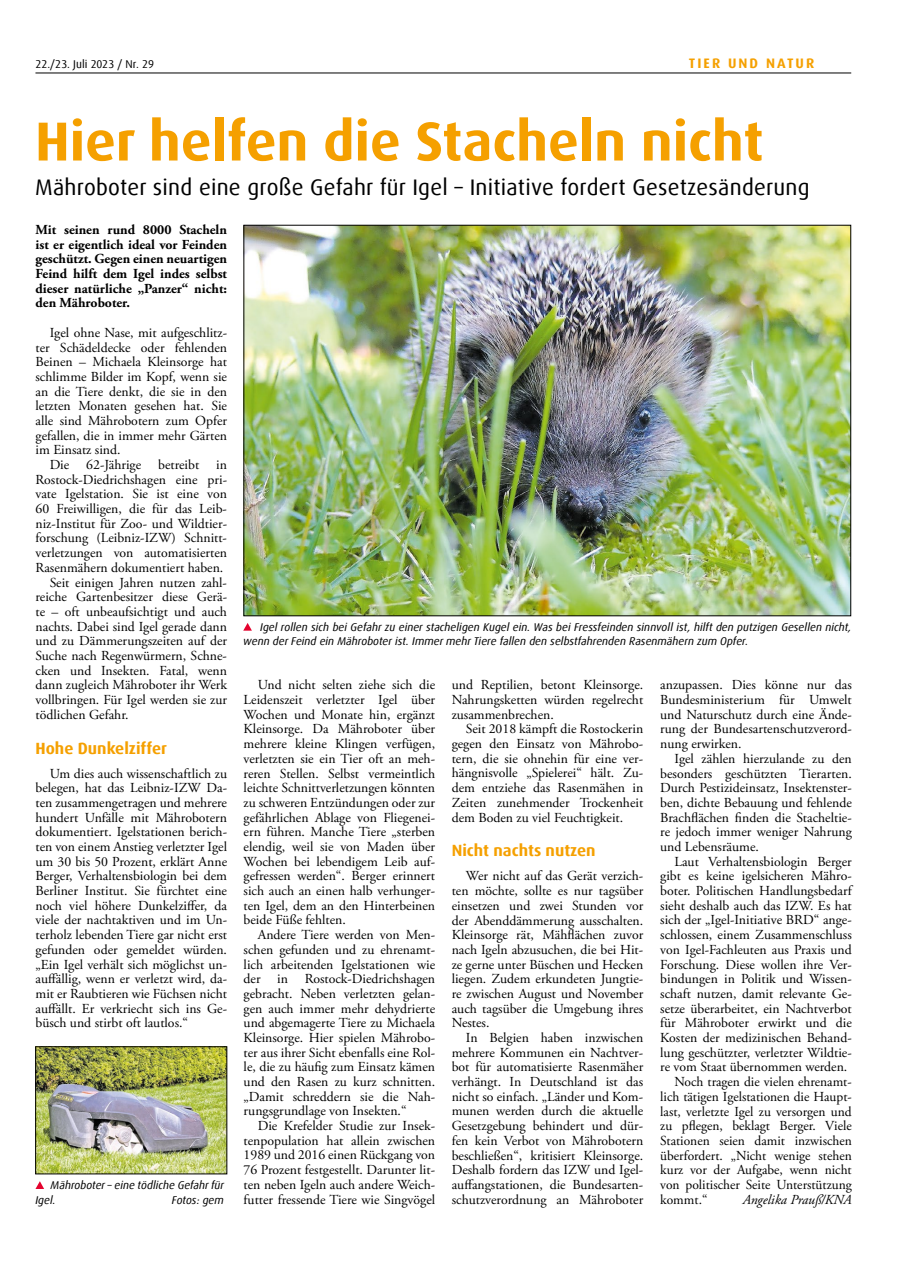
<style>
.page{position:relative;width:908px;height:1276px;background:#fff}
.page>*{position:absolute;margin:0;border:0;box-sizing:border-box;transform-origin:0 0}
.t1{font:700 55px "Dax Offc Pro";color:#f5a000}
.t2{font:22.5px "Dax Offc Pro";letter-spacing:.01em;color:#000}
.t3{font:700 16.25px "Dax Offc Pro";color:#f5a000}
.t4{font:13.75px/14.6px "Adobe Garamond Pro";color:#000;text-align:justify}
.t5{font:700 13.75px/14.6px "Adobe Garamond Pro";color:#000;text-align:justify}
.t6{font:italic 13.75px "Adobe Garamond Pro";color:#000}
.t7{font:700 13.75px "Dax Offc Pro";letter-spacing:.15em;color:#f5a000}
.t8{font:italic 11.25px/14.8px "Dax Offc Pro";color:#000}
.t9{font:11.25px "Dax Offc Pro";letter-spacing:.005em;color:#000}
</style>
<div class="page">
<hr style="left:35px;top:73px;width:815px;height:1px;background:#000">
<img style="left:245px;top:227px;width:603px;height:387px">
<svg style="left:243px;top:623px;width:9px;height:7px"></svg>
<img style="left:37px;top:1048px;width:188px;height:124px">
<div style="left:35px;top:1046px;width:192px;height:128px;border:1px solid #000"></div>
<svg style="left:35px;top:1181px;width:9px;height:8px"></svg>
<p class="t9" style="left:35px;top:56px;width:120px">22./23. Juli 2023 / Nr. 29</p>
<p class="t7" style="left:688px;top:54px;width:127px">TIER UND NATUR</p>
<h1 class="t1" style="left:35px;top:106px;width:729px">Hier helfen die Stacheln nicht</h1>
<h2 class="t2" style="left:35px;top:173px;width:775px">Mähroboter sind eine große Gefahr für Igel – Initiative fordert Gesetzesänderung</h2>
<p class="t5" style="left:36px;top:222px;width:193px">Mit seinen rund 8000 Stacheln ist er eigentlich ideal vor Feinden geschützt. Gegen einen neuartigen Feind hilft dem Igel indes selbst dieser natürliche „Panzer“ nicht: den Mähroboter.</p>
<p class="t4" style="left:36px;top:326px;width:193px;text-indent:14px">Igel ohne Nase, mit aufgeschlitz&shy;ter Schädeldecke oder fehlenden Beinen – Michaela Kleinsorge hat schlimme Bilder im Kopf, wenn sie an die Tiere denkt, die sie in den letzten Monaten gesehen hat. Sie alle sind Mährobotern zum Opfer gefallen, die in immer mehr Gärten im Einsatz sind.</p>
<p class="t4" style="left:50px;top:458px;width:179px">Die 62-Jährige betreibt in</p>
<p class="t4" style="left:36px;top:472px;width:193px">Rostock-Diedrichshagen eine pri-</p>
<p class="t4" style="left:36px;top:487px;width:193px">vate Igelstation. Sie ist eine von</p>
<p class="t4" style="left:36px;top:502px;width:193px">60 Freiwilligen, die für das Leib-</p>
<p class="t4" style="left:36px;top:516px;width:193px">niz-Institut für Zoo- und Wildtier-</p>
<p class="t4" style="left:36px;top:531px;width:193px">forschung (Leibniz-IZW) Schnitt-</p>
<p class="t4" style="left:36px;top:546px;width:193px">verletzungen von automatisierten</p>
<p class="t4" style="left:36px;top:560px;width:189px">Rasenmähern dokumentiert haben.</p>
<p class="t4" style="left:50px;top:575px;width:179px">Seit einigen Jahren nutzen zahl-</p>
<p class="t4" style="left:36px;top:590px;width:193px">reiche Gartenbesitzer diese Gerä-</p>
<p class="t4" style="left:36px;top:605px;width:193px">te – oft unbeaufsichtigt und auch</p>
<p class="t4" style="left:36px;top:619px;width:193px">nachts. Dabei sind Igel gerade dann</p>
<p class="t4" style="left:36px;top:634px;width:193px">und zu Dämmerungszeiten auf der</p>
<p class="t4" style="left:36px;top:649px;width:193px">Suche nach Regenwürmern, Schne-</p>
<p class="t4" style="left:36px;top:663px;width:193px">cken und Insekten. Fatal, wenn</p>
<p class="t4" style="left:36px;top:678px;width:193px">dann zugleich Mähroboter ihr Werk</p>
<p class="t4" style="left:36px;top:693px;width:193px">vollbringen. Für Igel werden sie zur</p>
<p class="t4" style="left:36px;top:707px;width:94px">tödlichen Gefahr.</p>
<p class="t3" style="left:36px;top:737px;width:133px">Hohe Dunkelziffer</p>
<p class="t4" style="left:36px;top:766px;width:193px;text-indent:14px">Um dies auch wissenschaftlich zu belegen, hat das Leibniz-IZW Da&shy;ten zusammengetragen und mehrere hundert Unfälle mit Mährobotern dokumentiert. Igelstationen berich&shy;ten von einem Anstieg verletzter Igel um 30 bis 50 Prozent, erklärt Anne Berger, Verhaltensbiologin bei dem Berliner Institut. Sie fürchtet eine noch viel höhere Dunkelziffer, da viele der nachtaktiven und im Un&shy;terholz lebenden Tiere gar nicht erst gefunden oder gemeldet würden. „Ein Igel verhält sich möglichst un&shy;auffällig, wenn er verletzt wird, da&shy;mit er Raubtieren wie Füchsen nicht auffällt. Er verkriecht sich ins Ge&shy;büsch und stirbt oft lautlos.“</p>
<p class="t8" style="left:35px;top:1177px;width:190px;text-indent:15px">Mähroboter – eine tödliche Gefahr für<br>Igel.</p>
<p class="t8" style="left:172px;top:1192px;width:54px">Fotos: gem</p>
<p class="t8" style="left:243px;top:619px;width:609px;text-indent:17px">Igel rollen sich bei Gefahr zu einer stacheligen Kugel ein. Was bei Fressfeinden sinnvoll ist, hilft den putzigen Gesellen nicht, wenn der Feind ein Mähroboter ist. Immer mehr Tiere fallen den selbstfahrenden Rasenmähern zum Opfer.</p>
<p class="t4" style="left:243px;top:678px;width:193px;text-indent:14px">Und nicht selten ziehe sich die Leidenszeit verletzter Igel über Wochen und Monate hin, ergänzt Kleinsorge. Da Mähroboter über mehrere kleine Klingen verfügen, verletzten sie ein Tier oft an meh&shy;reren Stellen. Selbst vermeintlich leichte Schnittverletzungen könnten zu schweren Entzündungen oder zur gefährlichen Ablage von Fliegenei&shy;ern führen. Manche Tiere „sterben elendig, weil sie von Maden über Wochen bei lebendigem Leib auf&shy;gefressen werden“. Berger erinnert sich auch an einen halb verhunger&shy;ten Igel, dem an den Hinterbeinen beide Füße fehlten.</p>
<p class="t4" style="left:243px;top:928px;width:193px;text-indent:14px">Andere Tiere werden von Men&shy;schen gefunden und zu ehrenamt&shy;lich arbeitenden Igelstationen wie der in Rostock-Diedrichshagen gebracht. Neben verletzten gelan&shy;gen auch immer mehr dehydrierte und abgemagerte Tiere zu Michaela Kleinsorge. Hier spielen Mährobo&shy;ter aus ihrer Sicht ebenfalls eine Rol&shy;le, die zu häufig zum Einsatz kämen und den Rasen zu kurz schnitten. „Damit schreddern sie die Nah&shy;rungsgrundlage von Insekten.“</p>
<p class="t4" style="left:243px;top:1119px;width:193px;text-indent:14px">Die Krefelder Studie zur Insek&shy;tenpopulation hat allein zwischen 1989 und 2016 einen Rückgang von 76 Prozent festgestellt. Darunter lit&shy;ten neben Igeln auch andere Weich&shy;futter fressende Tiere wie Singvögel</p>
<p class="t4" style="left:451px;top:678px;width:193px">und Reptilien, betont Kleinsorge.<br>Nahrungsketten würden regelrecht zusammenbrechen.</p>
<p class="t4" style="left:451px;top:722px;width:193px;text-indent:14px">Seit 2018 kämpft die Rostockerin gegen den Einsatz von Mährobo&shy;tern, die sie ohnehin für eine ver&shy;hängnisvolle „Spielerei“ hält. Zu&shy;dem entziehe das Rasenmähen in Zeiten zunehmender Trockenheit dem Boden zu viel Feuchtigkeit.</p>
<p class="t3" style="left:451px;top:840px;width:145px">Nicht nachts nutzen</p>
<p class="t4" style="left:451px;top:869px;width:193px;text-indent:14px">Wer nicht auf das Gerät verzich&shy;ten möchte, sollte es nur tagsüber einsetzen und zwei Stunden vor der Abenddämmerung ausschalten.<br>Kleinsorge rät, Mähflächen zuvor nach Igeln abzusuchen, die bei Hit&shy;ze gerne unter Büschen und Hecken liegen. Zudem erkundeten Jungtie&shy;re zwischen August und November auch tagsüber die Umgebung ihres Nestes.</p>
<p class="t4" style="left:451px;top:1031px;width:193px;text-indent:14px">In Belgien haben inzwischen mehrere Kommunen ein Nachtver&shy;bot für automatisierte Rasenmäher verhängt. In Deutschland ist das nicht so einfach. „Länder und Kom&shy;munen werden durch die aktuelle Gesetzgebung behindert und dür&shy;fen kein Verbot von Mährobotern beschließen“, kritisiert Kleinsorge.<br>Deshalb fordern das IZW und Igel&shy;auffangstationen, die Bundesarten&shy;schutzverordnung an Mähroboter</p>
<p class="t4" style="left:660px;top:678px;width:193px">anzupassen. Dies könne nur das Bundesministerium für Umwelt und Naturschutz durch eine Ände&shy;rung der Bundesartenschutzverord&shy;nung erwirken.</p>
<p class="t4" style="left:660px;top:751px;width:193px;text-indent:14px">Igel zählen hierzulande zu den besonders geschützten Tierarten.<br>Durch Pestizideinsatz, Insektenster&shy;ben, dichte Bebauung und fehlende Brachflächen finden die Stacheltie&shy;re jedoch immer weniger Nahrung und Lebensräume.</p>
<p class="t4" style="left:674px;top:854px;width:179px">Laut Verhaltensbiologin Berger</p>
<p class="t4" style="left:660px;top:869px;width:193px">gibt es keine igelsicheren Mähro-</p>
<p class="t4" style="left:660px;top:884px;width:193px">boter. Politischen Handlungsbedarf</p>
<p class="t4" style="left:660px;top:898px;width:193px">sieht deshalb auch das IZW. Es hat</p>
<p class="t4" style="left:660px;top:913px;width:193px">sich der „Igel-Initiative BRD“ ange-</p>
<p class="t4" style="left:660px;top:928px;width:193px">schlossen, einem Zusammenschluss</p>
<p class="t4" style="left:660px;top:942px;width:193px">von Igel-Fachleuten aus Praxis und</p>
<p class="t4" style="left:660px;top:957px;width:193px">Forschung. Diese wollen ihre Ver-</p>
<p class="t4" style="left:660px;top:972px;width:193px">bindungen in Politik und Wissen-</p>
<p class="t4" style="left:660px;top:986px;width:193px">schaft nutzen, damit relevante Ge-</p>
<p class="t4" style="left:660px;top:1001px;width:193px">setze überarbeitet, ein Nachtverbot</p>
<p class="t4" style="left:660px;top:1016px;width:193px">für Mähroboter erwirkt und die</p>
<p class="t4" style="left:660px;top:1030px;width:193px">Kosten der medizinischen Behand-</p>
<p class="t4" style="left:660px;top:1045px;width:193px">lung geschützter, verletzter Wildtie-</p>
<p class="t4" style="left:660px;top:1060px;width:188px">re vom Staat übernommen werden.</p>
<p class="t4" style="left:674px;top:1075px;width:179px">Noch tragen die vielen ehrenamt-</p>
<p class="t4" style="left:660px;top:1089px;width:193px">lich tätigen Igelstationen die Haupt-</p>
<p class="t4" style="left:660px;top:1104px;width:193px">last, verletzte Igel zu versorgen und</p>
<p class="t4" style="left:660px;top:1119px;width:193px">zu pflegen, beklagt Berger. Viele</p>
<p class="t4" style="left:660px;top:1133px;width:193px">Stationen seien damit inzwischen</p>
<p class="t4" style="left:660px;top:1148px;width:193px">überfordert. „Nicht wenige stehen</p>
<p class="t4" style="left:660px;top:1163px;width:193px">kurz vor der Aufgabe, wenn nicht</p>
<p class="t4" style="left:660px;top:1177px;width:193px">von politischer Seite Unterstützung</p>
<p class="t4" style="left:660px;top:1192px;width:49px">kommt.“</p>
<p class="t6" style="left:742px;top:1191px;width:110px">Angelika Prauß/KNA</p>
</div>
